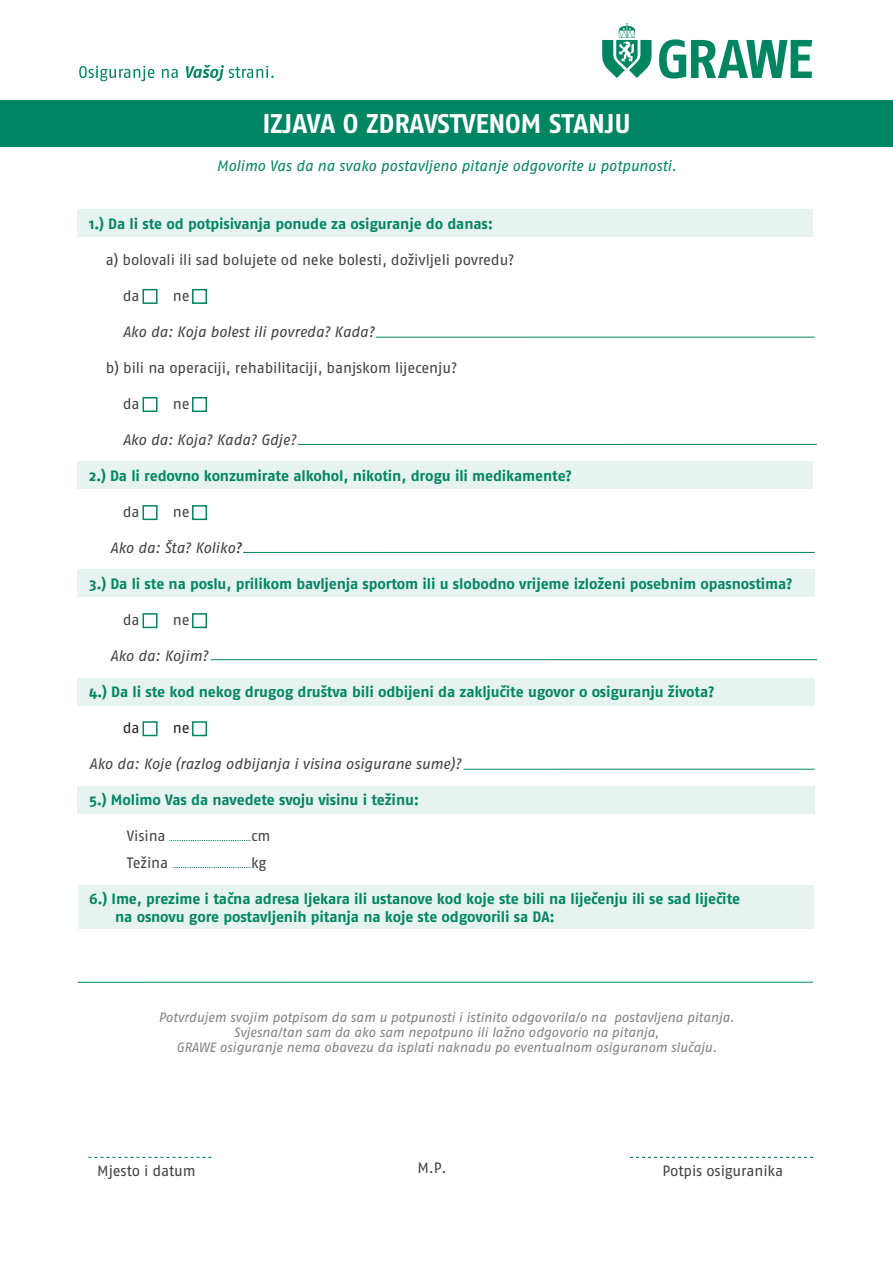
<style>
.page{position:relative;width:893px;height:1263px;background:#fff}
.page>*{position:absolute;margin:0;border:0;box-sizing:border-box;transform-origin:0 0}
.t1{font:700 27px "Fago Pro";letter-spacing:-.01em;color:#fff}
.t2{font:700 15px/18px "Fago Pro";letter-spacing:-.01em;color:#008562}
.t3{font:15px "Fago Pro";letter-spacing:-.01em;color:#414042}
.t4{font:italic 15px "Fago Pro";letter-spacing:-.01em;color:#414042}
.t5{font:italic 15px "Fago Pro";letter-spacing:-.01em;color:#008562}
.t6{font:15px "Fago Pro";color:#231f20}
.t7{font:italic 13.5px/15px "Fago Pro";letter-spacing:-.01em;color:#808285;text-align:center}
.s1{color:#231f20}
</style>
<div class="page">
<div style="left:78px;top:885px;width:735px;height:44px;background:#e6f3ef"></div>
<div style="left:78px;top:209px;width:735px;height:27px;background:#e6f3ef"></div>
<div style="left:143px;top:289px;width:15px;height:15px;background:#fff;border:2px solid #008562"></div>
<div style="left:192px;top:289px;width:15px;height:15px;background:#fff;border:2px solid #008562"></div>
<div style="left:0;top:100px;width:893px;height:46px;background:#008562"></div>
<hr style="left:376px;top:337px;width:439px;height:1px;background:#008562">
<svg style="left:89px;top:1157px;width:123px;height:1px"></svg>
<svg style="left:630px;top:1157px;width:184px;height:1px"></svg>
<div style="left:143px;top:397px;width:15px;height:15px;background:#fff;border:2px solid #008562"></div>
<div style="left:192px;top:397px;width:15px;height:15px;background:#fff;border:2px solid #008562"></div>
<hr style="left:211px;top:659px;width:606px;height:1px;background:#008562">
<div style="left:143px;top:505px;width:15px;height:15px;background:#fff;border:2px solid #008562"></div>
<div style="left:192px;top:505px;width:15px;height:15px;background:#fff;border:2px solid #008562"></div>
<div style="left:143px;top:613px;width:15px;height:15px;background:#fff;border:2px solid #008562"></div>
<div style="left:192px;top:613px;width:15px;height:15px;background:#fff;border:2px solid #008562"></div>
<div style="left:143px;top:721px;width:15px;height:15px;background:#fff;border:2px solid #008562"></div>
<div style="left:192px;top:721px;width:15px;height:15px;background:#fff;border:2px solid #008562"></div>
<hr style="left:298px;top:444px;width:519px;height:1px;background:#008562">
<hr style="left:243px;top:552px;width:572px;height:1px;background:#008562">
<hr style="left:464px;top:769px;width:351px;height:1px;background:#008562">
<div style="left:78px;top:462px;width:735px;height:27px;background:#e6f3ef"></div>
<div style="left:78px;top:570px;width:737px;height:27px;background:#e6f3ef"></div>
<div style="left:78px;top:678px;width:737px;height:27px;background:#e6f3ef"></div>
<div style="left:78px;top:786px;width:736px;height:27px;background:#e6f3ef"></div>
<hr style="left:78px;top:982px;width:735px;height:1px;background:#008562">
<svg style="left:169px;top:840px;width:83px;height:1px"></svg>
<svg style="left:173px;top:867px;width:79px;height:1px"></svg>
<svg style="left:79px;top:65px;width:195px;height:16px"></svg>
<svg style="left:659px;top:39px;width:153px;height:40px"></svg>
<svg style="left:602px;top:23px;width:50px;height:55px"></svg>
<h1 class="t1" style="left:262px;top:108px;width:370px">IZJAVA O ZDRAVSTVENOM STANJU</h1>
<p class="t5" style="left:217px;top:157px;width:461px">Molimo Vas da na svako postavljeno pitanje odgovorite u potpunosti.</p>
<p class="t2" style="left:89px;top:214px;width:406px">1.) Da li ste od potpisivanja ponude za osiguranje do danas:</p>
<p class="t3" style="left:106px;top:250px;width:410px">a) bolovali ili sad bolujete od neke bolesti, doživljeli povredu?</p>
<p class="t3" style="left:123px;top:286px;width:18px">da</p>
<p class="t3" style="left:173px;top:286px;width:18px">ne</p>
<p class="t4" style="left:123px;top:322px;width:253px">Ako da: Koja bolest ili povreda? Kada?</p>
<p class="t3" style="left:106px;top:358px;width:353px">b) bili na operaciji, rehabilitaciji, banjskom lijecenju?</p>
<p class="t3" style="left:123px;top:394px;width:18px">da</p>
<p class="t3" style="left:173px;top:394px;width:18px">ne</p>
<p class="t4" style="left:123px;top:430px;width:175px">Ako da: Koja? Kada? Gdje?</p>
<p class="t2" style="left:89px;top:466px;width:485px">2.) Da li redovno konzumirate alkohol, nikotin, drogu ili medikamente?</p>
<p class="t3" style="left:123px;top:502px;width:18px">da</p>
<p class="t3" style="left:173px;top:502px;width:18px">ne</p>
<p class="t4" style="left:110px;top:538px;width:133px">Ako da: Šta? Koliko<span class="s1">?</span></p>
<p class="t2" style="left:89px;top:574px;width:705px">3.) Da li ste na poslu, prilikom bavljenja sportom ili u slobodno vrijeme izloženi posebnim opasnostima?</p>
<p class="t3" style="left:123px;top:610px;width:18px">da</p>
<p class="t3" style="left:173px;top:610px;width:18px">ne</p>
<p class="t4" style="left:110px;top:646px;width:100px">Ako da: Kojim?</p>
<p class="t2" style="left:89px;top:682px;width:627px">4.) Da li ste kod nekog drugog društva bili odbijeni da zaključite ugovor o osiguranju života?</p>
<p class="t6" style="left:123px;top:718px;width:18px">da</p>
<p class="t6" style="left:173px;top:718px;width:18px">ne</p>
<p class="t4" style="left:89px;top:754px;width:374px">Ako da: Koje (razlog odbijanja i visina osigurane sume)?</p>
<p class="t2" style="left:89px;top:790px;width:332px">5.) Molimo Vas da navedete svoju visinu i težinu:</p>
<p class="t3" style="left:127px;top:826px;width:40px">Visina</p>
<p class="t3" style="left:251px;top:826px;width:21px">cm</p>
<p class="t3" style="left:127px;top:853px;width:43px">Težina</p>
<p class="t3" style="left:251px;top:853px;width:17px">kg</p>
<p class="t2" style="left:115px;top:889px;width:627px;text-indent:-26px">6.) Ime, prezime i tačna adresa ljekara ili ustanove kod koje ste bili na liječenju ili se sad liječite na osnovu gore postavljenih pitanja na koje ste odgovorili sa DA:</p>
<p class="t7" style="left:158px;top:1010px;width:578px">Potvrdujem svojim potpisom da sam u potpunosti i istinito odgovorila/o na postavljena pitanja.<br>Svjesna/tan sam da ako sam nepotpuno ili lažno odgovorio na pitanja,<br>GRAWE osiguranje nema obavezu da isplati naknadu po eventualnom osiguranom slučaju.</p>
<p class="t3" style="left:97px;top:1162px;width:100px">Mjesto i datum</p>
<p class="t3" style="left:417px;top:1159px;width:31px">M.P.</p>
<p class="t3" style="left:662px;top:1162px;width:122px">Potpis osiguranika</p>
</div>
